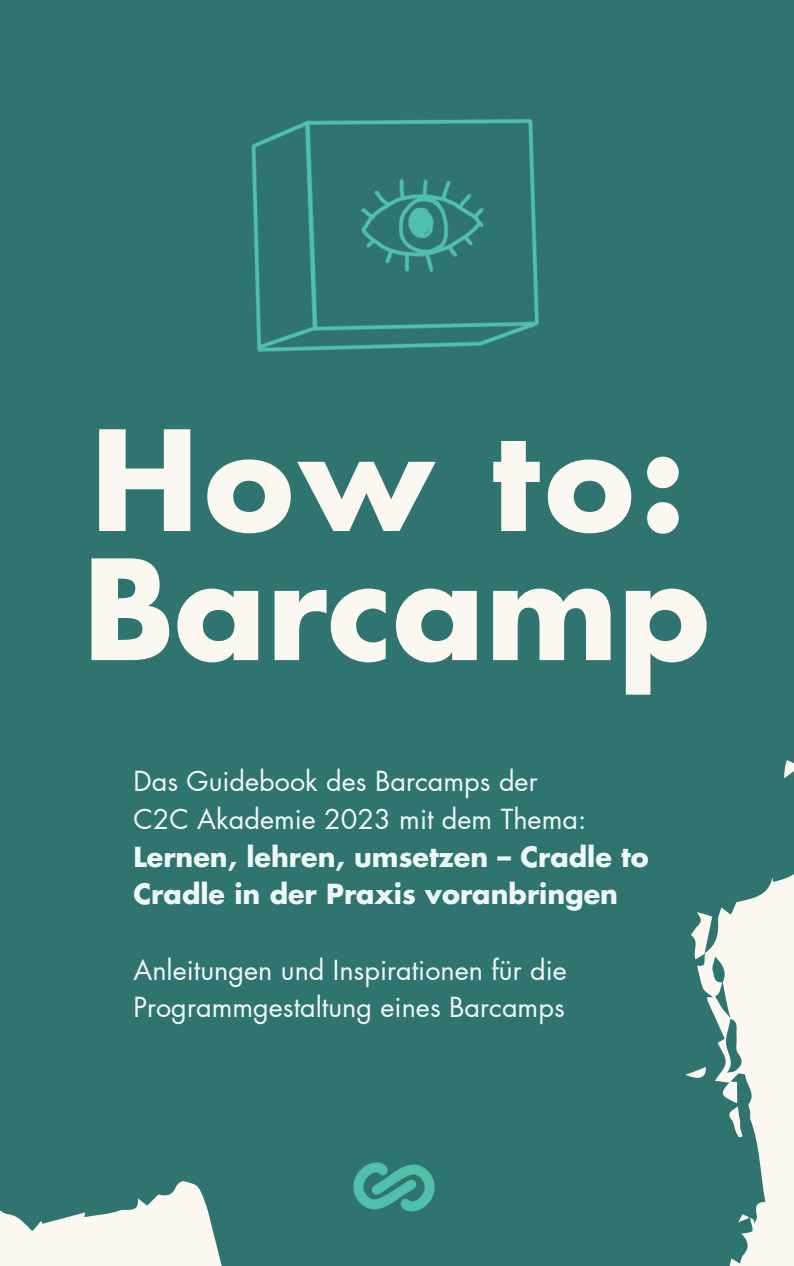
<style>
.page{position:relative;width:794px;height:1266px;background:#fff}
.page>*{position:absolute;margin:0;border:0;box-sizing:border-box;transform-origin:0 0}
.t1{font:700 134.93px/129.1px "Futura LT Pro";color:#faf8f0}
.t2{font:27px/37.7px "Futura LT Pro";color:#eef9f7}
.t3{font:700 27px/37.7px "Futura LT Pro";color:#eef9f7}
</style>
<div class="page">
<div style="left:0;top:0;width:793px;height:1266px;background:#2f746e"></div>
<svg style="left:732px;top:1215px;width:21px;height:19px"></svg>
<svg style="left:710px;top:956px;width:36px;height:117px"></svg>
<img style="left:342px;top:1136px;width:103px;height:102px">
<img style="left:225px;top:83px;width:344px;height:296px">
<h1 class="t1" style="left:83px;top:422px;width:629px">How to:<br>Barcamp</h1>
<p class="t2" style="left:133px;top:763px;width:454px">Das Guidebook des Barcamps der<br>C2C Akademie 2023 mit dem Thema:</p>
<p class="t3" style="left:133px;top:839px;width:516px">Lernen, lehren, umsetzen – Cradle to<br>Cradle in der Praxis voranbringen</p>
<p class="t2" style="left:133px;top:952px;width:434px">Anleitungen und Inspirationen für die<br>Programmgestaltung eines Barcamps</p>
</div>
